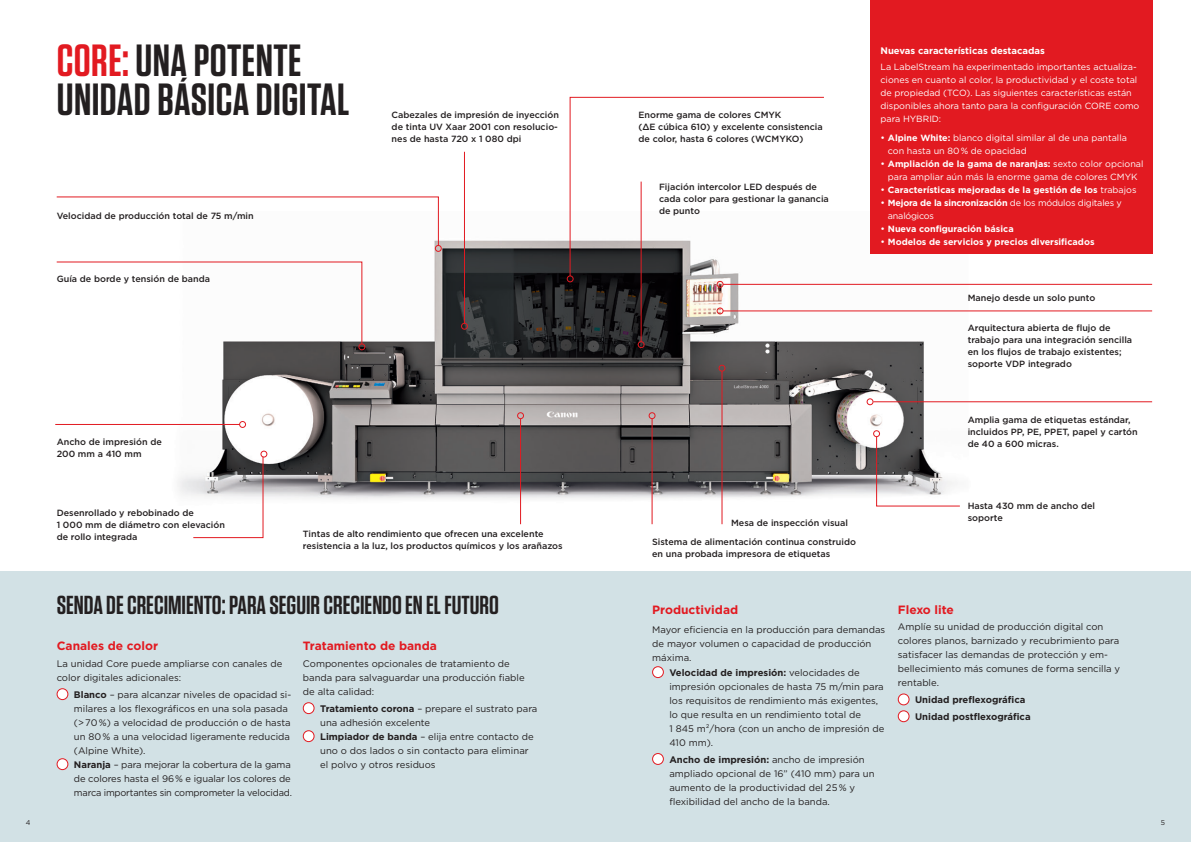
<style>
.page{position:relative;width:1191px;height:842px;background:#fff}
.page>*{position:absolute;margin:0;border:0;box-sizing:border-box;transform-origin:0 0}
.t1{font:600 45px/39px "Tungsten";letter-spacing:.01em;color:#231f20}
.t2{font:600 26px "Tungsten";color:#231f20}
.t3{font:700 12px "Gotham";color:#e21a21}
.t4{font:9.5px/14px "Gotham";color:#231f20}
.t5{font:700 9.5px/16.8px "Gotham";color:#231f20}
.t6{font:700 9.5px "Gotham";color:#fff}
.t7{font:500 9px/12px "Gotham";color:#231f20}
.t8{font:9px/13px "Gotham";color:#fff}
.t9{font:700 9px "Gotham";color:#fff}
.t10{font:9px/13px "Gotham";letter-spacing:-.02em;color:#fff}
.t11{font:7px "Gotham";color:#231f20}
.s1{color:#e21a21}
.s2{font-size:9.5px}
.s3{font-weight:700}
.s4{font-weight:400;font-size:9.5px}
.s5{font-weight:400}
</style>
<div class="page">
<div style="left:0;top:572px;width:1191px;height:270px;background:#d2e1e5"></div>
<div style="left:57px;top:689px;width:11px;height:11px;background:#fff;border-radius:50%"></div>
<div style="left:57px;top:688px;width:11px;height:12px;border:1px solid #e21a21;border-radius:50%"></div>
<div style="left:57px;top:759px;width:11px;height:11px;background:#fff;border-radius:50%"></div>
<div style="left:57px;top:758px;width:11px;height:12px;border:1px solid #e21a21;border-radius:50%"></div>
<div style="left:652px;top:667px;width:11px;height:10px;background:#fff;border-radius:50%"></div>
<div style="left:652px;top:666px;width:12px;height:12px;border:1px solid #e21a21;border-radius:50%"></div>
<div style="left:652px;top:753px;width:11px;height:11px;background:#fff;border-radius:50%"></div>
<div style="left:652px;top:753px;width:12px;height:12px;border:1px solid #e21a21;border-radius:50%"></div>
<div style="left:303px;top:703px;width:11px;height:11px;background:#fff;border-radius:50%"></div>
<div style="left:303px;top:702px;width:11px;height:12px;border:1px solid #e21a21;border-radius:50%"></div>
<div style="left:303px;top:731px;width:11px;height:11px;background:#fff;border-radius:50%"></div>
<div style="left:303px;top:730px;width:11px;height:12px;border:1px solid #e21a21;border-radius:50%"></div>
<div style="left:898px;top:694px;width:11px;height:11px;background:#fff;border-radius:50%"></div>
<div style="left:898px;top:694px;width:11px;height:11px;border:1px solid #e21a21;border-radius:50%"></div>
<div style="left:898px;top:711px;width:11px;height:11px;background:#fff;border-radius:50%"></div>
<div style="left:898px;top:710px;width:11px;height:12px;border:1px solid #e21a21;border-radius:50%"></div>
<img style="left:178px;top:240px;width:899px;height:299px">
<hr style="left:55px;top:424px;width:185px;height:1px;background:#e21a21">
<hr style="left:873px;top:401px;width:279px;height:1px;background:#e21a21">
<hr style="left:723px;top:311px;width:429px;height:1px;background:#e21a21">
<hr style="left:723px;top:284px;width:429px;height:1px;background:#e21a21">
<hr style="left:721px;top:371px;width:1px;height:153px;background:#e21a21">
<svg style="left:56px;top:261px;width:306px;height:84px"></svg>
<svg style="left:56px;top:196px;width:383px;height:50px"></svg>
<svg style="left:569px;top:97px;width:255px;height:180px"></svg>
<svg style="left:192px;top:456px;width:72px;height:82px"></svg>
<hr style="left:464px;top:152px;width:1px;height:171px;background:#e21a21">
<hr style="left:641px;top:182px;width:1px;height:160px;background:#e21a21">
<div style="left:239px;top:421px;width:7px;height:7px;border:1px solid #e21a21;border-radius:50%"></div>
<div style="left:461px;top:323px;width:7px;height:7px;border:1px solid #e21a21;border-radius:50%"></div>
<div style="left:435px;top:245px;width:7px;height:7px;border:1px solid #e21a21;border-radius:50%"></div>
<svg style="left:567px;top:276px;width:6px;height:6px"></svg>
<div style="left:638px;top:341px;width:6px;height:7px;border:1px solid #e21a21;border-radius:50%"></div>
<div style="left:716px;top:308px;width:7px;height:6px;border:1px solid #e21a21;border-radius:50%"></div>
<div style="left:716px;top:281px;width:7px;height:7px;border:1px solid #e21a21;border-radius:50%"></div>
<div style="left:718px;top:365px;width:7px;height:6px;border:1px solid #e21a21;border-radius:50%"></div>
<hr style="left:651px;top:419px;width:1px;height:105px;background:#e21a21">
<div style="left:649px;top:412px;width:6px;height:7px;border:1px solid #e21a21;border-radius:50%"></div>
<hr style="left:520px;top:419px;width:1px;height:105px;background:#e21a21">
<div style="left:517px;top:412px;width:7px;height:7px;border:1px solid #e21a21;border-radius:50%"></div>
<div style="left:866px;top:398px;width:7px;height:7px;border:1px solid #e21a21;border-radius:50%"></div>
<div style="left:260px;top:451px;width:7px;height:6px;border:1px solid #e21a21;border-radius:50%"></div>
<div style="left:358px;top:343px;width:7px;height:7px;border:1px solid #e21a21;border-radius:50%"></div>
<div style="left:870px;top:0;width:282px;height:253px;background:#e21a21"></div>
<svg style="left:876px;top:436px;width:84px;height:71px"></svg>
<div style="left:873px;top:430px;width:7px;height:7px;border:1px solid #e21a21;border-radius:50%"></div>
<h1 class="t1" style="left:57px;top:42px;width:294px"><span class="s1">CORE:</span> UNA POTENTE<br>UNIDAD BÁSICA DIGITAL</h1>
<p class="t7" style="left:57px;top:209px;width:198px">Velocidad de producción total de 75 m/min</p>
<p class="t7" style="left:57px;top:273px;width:155px">Guía de borde y tensión de banda</p>
<p class="t7" style="left:392px;top:108px;width:169px">Cabezales de impresión de inyección de tinta UV Xaar 2001 con resolucio&shy;nes de hasta 720 x 1 080 dpi</p>
<p class="t7" style="left:638px;top:108px;width:186px">Enorme gama de colores CMYK<br>(∆E cúbica 610) y excelente consistencia de color, hasta 6 colores (WCMYKO)</p>
<p class="t7" style="left:659px;top:180px;width:171px">Fijación intercolor LED después de cada color para gestionar la ganancia de punto</p>
<p class="t7" style="left:57px;top:436px;width:107px">Ancho de impresión de<br>200 mm a 410 mm</p>
<p class="t7" style="left:57px;top:506px;width:170px">Desenrollado y rebobinado de<br>1 000 mm de diámetro con elevación de rollo integrada</p>
<p class="t7" style="left:303px;top:528px;width:261px">Tintas de alto rendimiento que ofrecen una excelente resistencia a la luz, los productos químicos y los arañazos</p>
<p class="t7" style="left:652px;top:513px;width:205px;line-height:19.2px;text-indent:79px">Mesa de inspección visual<br>Sistema de alimentación continua construido</p>
<p class="t7" style="left:652px;top:548px;width:180px">en una probada impresora de etiquetas</p>
<p class="t6" style="left:880px;top:45px;width:166px">Nuevas características destacadas</p>
<p class="t8" style="left:880px;top:60px;width:260px">La LabelStream ha experimentado importantes actualiza&shy;ciones en cuanto al color, la productividad y el coste total de propiedad (TCO). Las siguientes características están disponibles ahora tanto para la configuración CORE como para HYBRID:</p>
<p class="t8" style="left:888px;top:131px;width:240px;text-indent:-7px"><span class="s2">•</span> <span class="s3">Alpine White:</span> blanco digital similar al de una pantalla con hasta un 80 % de opacidad</p>
<p class="t8" style="left:880px;top:157px;width:264px;text-align:center"><span class="s2">•</span> <span class="s3">Ampliación de la gama de naranjas:</span> sexto color opcional para ampliar aún más la enorme gama de colores CMYK</p>
<p class="t9" style="left:880px;top:184px;width:257px"><span class="s4">•</span> Características mejoradas de la gestión de los <span class="s5">trabajos</span></p>
<p class="t10" style="left:888px;top:196px;width:235px;text-indent:-7px"><span class="s2">•</span> <span class="s3">Mejora de la sincronización</span> de los módulos digitales y analógicos</p>
<p class="t9" style="left:880px;top:223px;width:135px"><span class="s4">•</span> Nueva configuración básica</p>
<p class="t9" style="left:880px;top:236px;width:215px"><span class="s4">•</span> Modelos de servicios y precios diversificados</p>
<p class="t7" style="left:967px;top:291px;width:129px">Manejo desde un solo punto</p>
<p class="t7" style="left:967px;top:322px;width:166px">Arquitectura abierta de flujo de trabajo para una integración sencilla en los flujos de trabajo existentes; soporte VDP integrado</p>
<p class="t7" style="left:967px;top:413px;width:171px">Amplia gama de etiquetas estándar, incluidos PP, PE, PPET, papel y cartón de 40 a 600 micras.</p>
<p class="t7" style="left:967px;top:500px;width:129px">Hasta 430 mm de ancho del soporte</p>
<h2 class="t2" style="left:57px;top:592px;width:444px">SENDA DE CRECIMIENTO: PARA SEGUIR CRECIENDO EN EL FUTURO</h2>
<p class="t3" style="left:57px;top:638px;width:103px">Canales de color</p>
<p class="t4" style="left:57px;top:657px;width:227px">La unidad Core puede ampliarse con canales de color digitales adicionales:</p>
<p class="t4" style="left:74px;top:687px;width:220px"><span class="s3">Blanco</span> – para alcanzar niveles de opacidad si&shy;milares a los flexográficos en una sola pasada (&gt; 70 %) a velocidad de producción o de hasta un 80 % a una velocidad ligeramente reducida (Alpine White).<br><span class="s3">Naranja</span> – para mejorar la cobertura de la gama de colores hasta el 96 % e igualar los colores de marca importantes sin comprometer la velocidad.</p>
<p class="t3" style="left:303px;top:638px;width:136px">Tratamiento de banda</p>
<p class="t4" style="left:303px;top:657px;width:223px">Componentes opcionales de tratamiento de banda para salvaguardar una producción fiable de alta calidad:</p>
<p class="t4" style="left:320px;top:701px;width:219px"><span class="s3">Tratamiento corona</span> – prepare el sustrato para una adhesión excelente<br><span class="s3">Limpiador de banda</span> – elija entre contacto de uno o dos lados o sin contacto para eliminar el polvo y otros residuos</p>
<p class="t3" style="left:652px;top:602px;width:87px">Productividad</p>
<p class="t4" style="left:652px;top:622px;width:235px">Mayor eficiencia en la producción para demandas</p>
<p class="t4" style="left:652px;top:636px;width:221px">de mayor volumen o capacidad de producción</p>
<p class="t4" style="left:652px;top:650px;width:41px">máxima.</p>
<p class="t5" style="left:669px;top:664px;width:192px">Velocidad de impresión: <span class="s5">velocidades de</span></p>
<p class="t4" style="left:669px;top:679px;width:216px">impresión opcionales de hasta 75 m/min para</p>
<p class="t4" style="left:669px;top:693px;width:210px">los requisitos de rendimiento más exigentes,</p>
<p class="t4" style="left:669px;top:707px;width:193px">lo que resulta en un rendimiento total de</p>
<p class="t4" style="left:669px;top:721px;width:216px">1 845 m²/hora (con un ancho de impresión de</p>
<p class="t4" style="left:669px;top:735px;width:45px">410 mm).</p>
<p class="t4" style="left:669px;top:752px;width:207px"><span class="s3">Ancho de impresión:</span> ancho de impresión ampliado opcional de 16” (410 mm) para un aumento de la productividad del 25 % y flexibilidad del ancho de la banda.</p>
<p class="t3" style="left:898px;top:601px;width:58px">Flexo lite</p>
<p class="t4" style="left:898px;top:620px;width:224px">Amplíe su unidad de producción digital con colores planos, barnizado y recubrimiento para satisfacer las demandas de protección y em&shy;bellecimiento más comunes de forma sencilla y rentable.</p>
<p class="t5" style="left:915px;top:691px;width:117px">Unidad preflexográfica<br>Unidad postflexográfica</p>
<p class="t11" style="left:26px;top:818px;width:6px">4</p>
<p class="t11" style="left:1160px;top:818px;width:6px">5</p>
</div>
